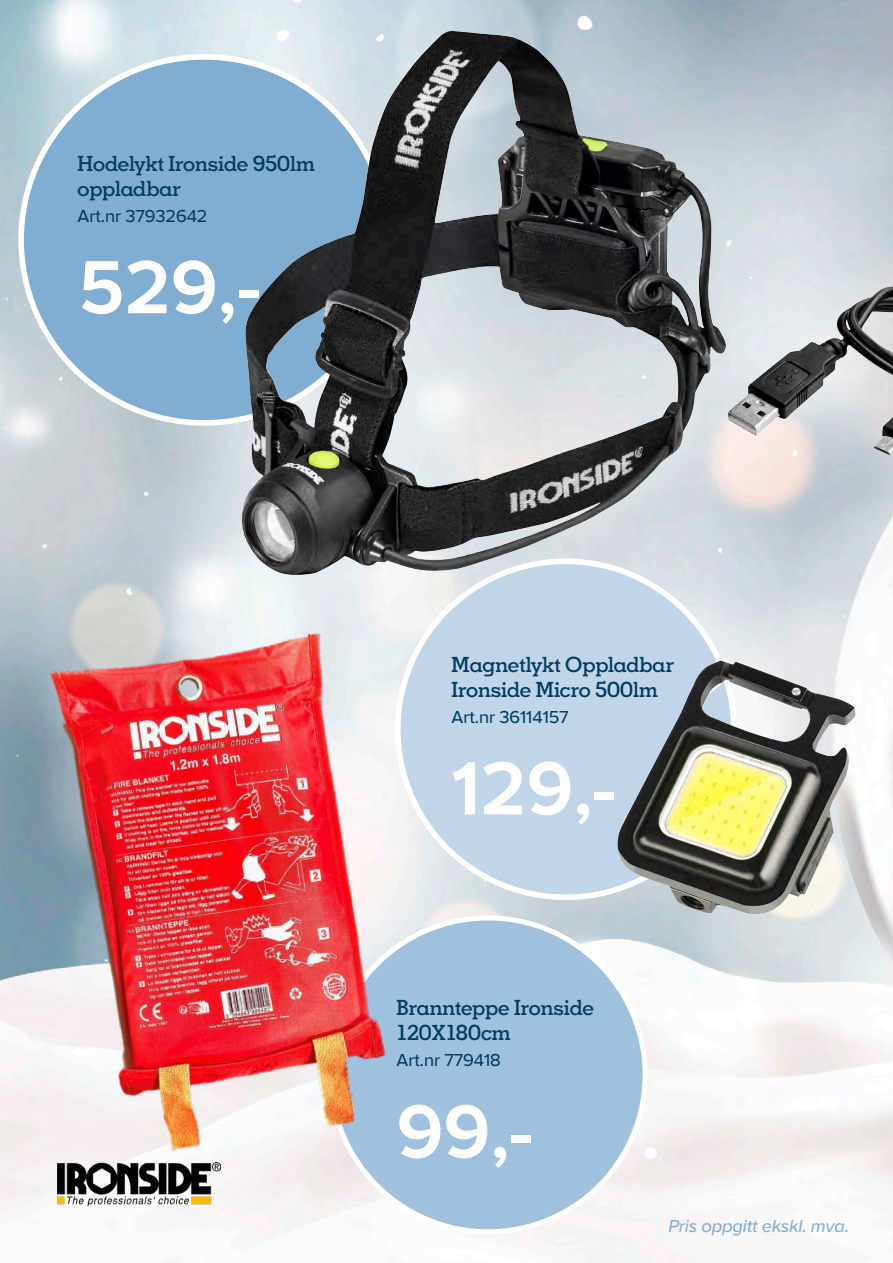
<style>
.page{position:relative;width:893px;height:1263px;background:#fff}
.page>*{position:absolute;margin:0;border:0;box-sizing:border-box;transform-origin:0 0}
.t1{font:700 78px "Ahlsell Sans";color:#fff}
.t2{font:500 21px/25.2px "Ahlsell Slab";letter-spacing:-.005em;color:#023d61}
.t3{font:18px "Ahlsell Sans";color:#023d61}
.t4{font:italic 18px "Ahlsell Sans";color:#80add2}
</style>
<div class="page">
<img style="left:0;top:0;width:893px;height:1263px">
<div style="left:331px;top:918px;width:314px;height:314px;background:#a0c1dd;border-radius:50%"></div>
<div style="left:398px;top:561px;width:336px;height:336px;background:#c0d5e7;border-radius:50%"></div>
<div style="left:21px;top:57px;width:366px;height:366px;background:#80add2;border-radius:50%"></div>
<img style="left:0;top:620px;width:467px;height:580px">
<img style="left:618px;top:660px;width:239px;height:256px">
<img style="left:242px;top:31px;width:484px;height:544px">
<img style="left:58px;top:1162px;width:162px;height:43px">
<p class="t2" style="left:78px;top:150px;width:239px">Hodelykt Ironside 950lm oppladbar</p>
<p class="t3" style="left:78px;top:205px;width:131px">Art.nr 37932642</p>
<h1 class="t1" style="left:78px;top:241px;width:184px">529,-</h1>
<p class="t2" style="left:452px;top:651px;width:224px">Magnetlykt Oppladbar<br>Ironside Micro 500lm</p>
<p class="t3" style="left:452px;top:706px;width:119px">Art.nr 36114157</p>
<h1 class="t1" style="left:452px;top:742px;width:166px">129,-</h1>
<p class="t2" style="left:396px;top:995px;width:199px">Brannteppe Ironside<br>120X180cm</p>
<p class="t3" style="left:396px;top:1049px;width:106px">Art.nr 779418</p>
<h1 class="t1" style="left:397px;top:1085px;width:138px">99,-</h1>
<p class="t4" style="left:668px;top:1216px;width:182px">Pris oppgitt ekskl. mva.</p>
</div>
